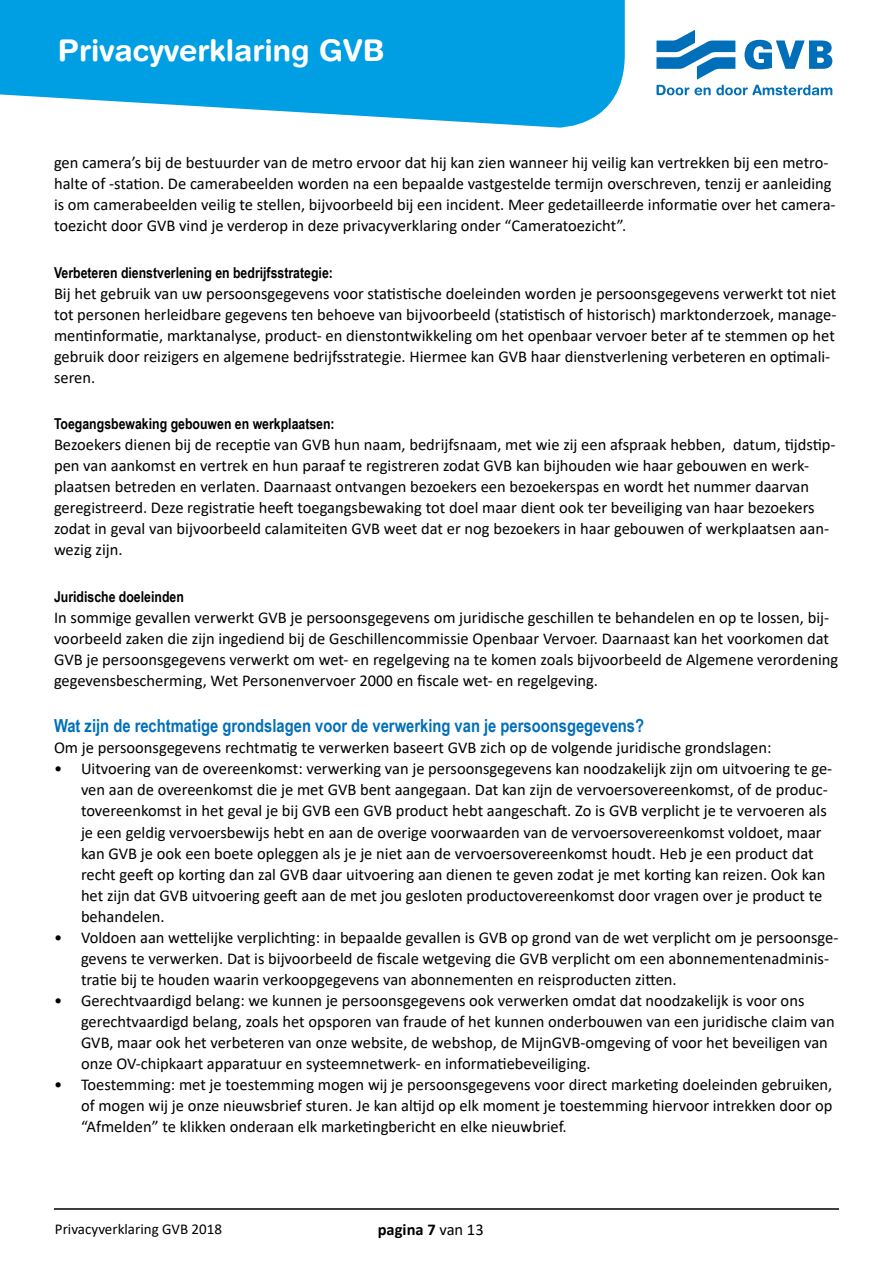
<style>
.page{position:relative;width:893px;height:1263px;background:#fff}
.page>*{position:absolute;margin:0;border:0;box-sizing:border-box;transform-origin:0 0}
.t1{font:700 30px "Helvetica Rounded LT";color:#fff}
.t2{font:700 18px "Arial Narrow";color:#006fb9}
.t3{font:16.5px/21px "Calibri";color:#000}
.t4{font:700 16.5px "Calibri";color:#000}
.t5{font:700 15px "Arial Narrow";color:#000}
.t6{font:15px "Calibri";color:#000}
.s1{font-weight:400}
</style>
<div class="page">
<hr style="left:54px;top:1208px;width:785px;height:2px;background:#000">
<svg style="left:0;top:0;width:625px;height:128px;background:#21abe6"></svg>
<svg style="left:656px;top:30px;width:79px;height:49px"></svg>
<svg style="left:744px;top:40px;width:88px;height:29px"></svg>
<svg style="left:656px;top:85px;width:176px;height:10px"></svg>
<h1 class="t1" style="left:58px;top:32px;width:328px">Privacyverklaring GVB</h1>
<p class="t3" style="left:54px;top:152px;width:783px">gen camera’s bij de bestuurder van de metro ervoor dat hij kan zien wanneer hij veilig kan vertrekken bij een metro&shy;halte of -station. De camerabeelden worden na een bepaalde vastgestelde termijn overschreven, tenzij er aanleiding is om camerabeelden veilig te stellen, bijvoorbeeld bij een incident. Meer gedetailleerde informatie over het camera&shy;toezicht door GVB vind je verderop in deze privacyverklaring onder “Cameratoezicht”.</p>
<p class="t5" style="left:54px;top:261px;width:280px">Verbeteren dienstverlening en bedrijfsstrategie:</p>
<p class="t3" style="left:54px;top:282px;width:784px">Bij het gebruik van uw persoonsgegevens voor statistische doeleinden worden je persoonsgegevens verwerkt tot niet tot personen herleidbare gegevens ten behoeve van bijvoorbeeld (statistisch of historisch) marktonderzoek, manage&shy;mentinformatie, marktanalyse, product- en dienstontwikkeling om het openbaar vervoer beter af te stemmen op het gebruik door reizigers en algemene bedrijfsstrategie. Hiermee kan GVB haar dienstverlening verbeteren en optimali&shy;seren.</p>
<p class="t5" style="left:54px;top:413px;width:282px">Toegangsbewaking gebouwen en werkplaatsen:</p>
<p class="t3" style="left:54px;top:434px;width:783px">Bezoekers dienen bij de receptie van GVB hun naam, bedrijfsnaam, met wie zij een afspraak hebben, datum, tijdstip&shy;pen van aankomst en vertrek en hun paraaf te registreren zodat GVB kan bijhouden wie haar gebouwen en werk&shy;plaatsen betreden en verlaten. Daarnaast ontvangen bezoekers een bezoekerspas en wordt het nummer daarvan geregistreerd. Deze registratie heeft toegangsbewaking tot doel maar dient ook ter beveiliging van haar bezoekers zodat in geval van bijvoorbeeld calamiteiten GVB weet dat er nog bezoekers in haar gebouwen of werkplaatsen aan&shy;wezig zijn.</p>
<p class="t5" style="left:54px;top:585px;width:131px">Juridische doeleinden</p>
<p class="t3" style="left:54px;top:606px;width:786px">In sommige gevallen verwerkt GVB je persoonsgegevens om juridische geschillen te behandelen en op te lossen, bij&shy;voorbeeld zaken die zijn ingediend bij de Geschillencommissie Openbaar Vervoer. Daarnaast kan het voorkomen dat GVB je persoonsgegevens verwerkt om wet- en regelgeving na te komen zoals bijvoorbeeld de Algemene verordening gegevensbescherming, Wet Personenvervoer 2000 en fiscale wet- en regelgeving.</p>
<p class="t2" style="left:54px;top:712px;width:592px">Wat zijn de rechtmatige grondslagen voor de verwerking van je persoonsgegevens?</p>
<p class="t3" style="left:54px;top:737px;width:719px">Om je persoonsgegevens rechtmatig te verwerken baseert GVB zich op de volgende juridische grondslagen:</p>
<p class="t3" style="left:81px;top:758px;width:753px;text-indent:-27px">• Uitvoering van de overeenkomst: verwerking van je persoonsgegevens kan noodzakelijk zijn om uitvoering te ge&shy;ven aan de overeenkomst die je met GVB bent aangegaan. Dat kan zijn de vervoersovereenkomst, of de produc&shy;tovereenkomst in het geval je bij GVB een GVB product hebt aangeschaft. Zo is GVB verplicht je te vervoeren als je een geldig vervoersbewijs hebt en aan de overige voorwaarden van de vervoersovereenkomst voldoet, maar kan GVB je ook een boete opleggen als je je niet aan de vervoersovereenkomst houdt. Heb je een product dat recht geeft op korting dan zal GVB daar uitvoering aan dienen te geven zodat je met korting kan reizen. Ook kan het zijn dat GVB uitvoering geeft aan de met jou gesloten productovereenkomst door vragen over je product te behandelen.</p>
<p class="t3" style="left:81px;top:926px;width:759px;text-indent:-27px">• Voldoen aan wettelijke verplichting: in bepaalde gevallen is GVB op grond van de wet verplicht om je persoonsge&shy;gevens te verwerken. Dat is bijvoorbeeld de fiscale wetgeving die GVB verplicht om een abonnementenadminis&shy;tratie bij te houden waarin verkoopgegevens van abonnementen en reisproducten zitten.</p>
<p class="t3" style="left:81px;top:989px;width:755px;text-indent:-27px">• Gerechtvaardigd belang: we kunnen je persoonsgegevens ook verwerken omdat dat noodzakelijk is voor ons gerechtvaardigd belang, zoals het opsporen van fraude of het kunnen onderbouwen van een juridische claim van GVB, maar ook het verbeteren van onze website, de webshop, de MijnGVB-omgeving of voor het beveiligen van onze OV-chipkaart apparatuur en systeemnetwerk- en informatiebeveiliging.</p>
<p class="t3" style="left:81px;top:1073px;width:753px;text-align:justify;text-indent:-27px">• Toestemming: met je toestemming mogen wij je persoonsgegevens voor direct marketing doeleinden gebruiken, of mogen wij je onze nieuwsbrief sturen. Je kan altijd op elk moment je toestemming hiervoor intrekken door op “Afmelden” te klikken onderaan elk marketingbericht en elke nieuwbrief.</p>
<p class="t6" style="left:55px;top:1218px;width:169px">Privacyverklaring GVB 2018</p>
<p class="t4" style="left:378px;top:1218px;width:107px">pagina 7 <span class="s1">van 13</span></p>
</div>
